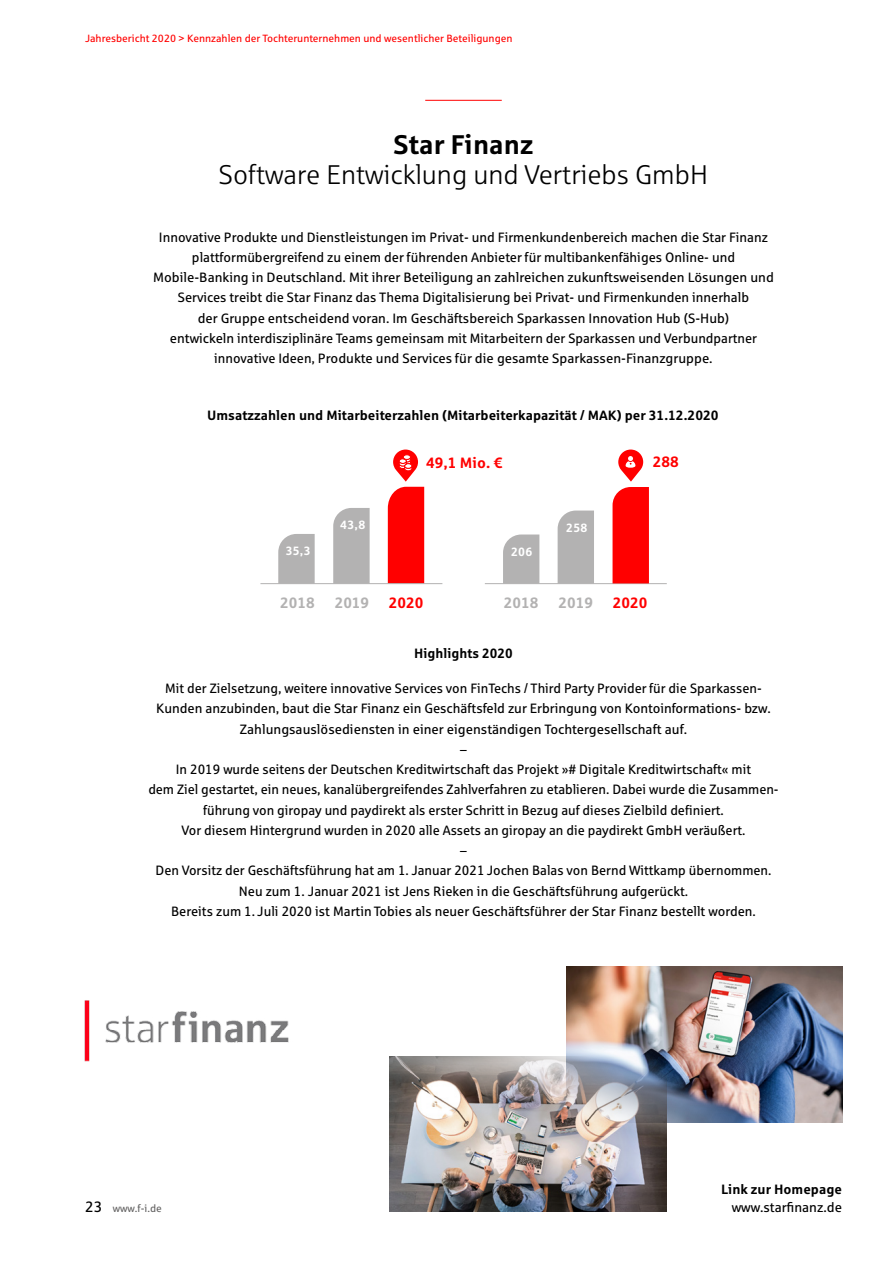
<style>
.page{position:relative;width:893px;height:1263px;background:#fff}
.page>*{position:absolute;margin:0;border:0;box-sizing:border-box;transform-origin:0 0}
.t1{font:27px "Sparkasse Lt";color:#000}
.t2{font:700 27px "Sparkasse Rg";color:#000}
.t3{font:700 15px "Sparkasse Rg";color:#f00}
.t4{font:700 15px "Sparkasse Rg";color:#b3b2b2}
.t5{font:13.5px/20.2px "Sparkasse Rg";color:#000;text-align:center}
.t6{font:700 13.5px "Sparkasse Rg";color:#000}
.t7{font:700 12px "Sparkasse Rg";letter-spacing:.02em;color:#fff}
.t8{font:10.5px "Sparkasse Rg";color:#f00}
.t9{font:10.5px "Sparkasse Rg";color:#646363}
.s1{font-size:15px;color:#000}
</style>
<div class="page">
<hr style="left:425px;top:100px;width:77px;height:1px;background:#f00">
<img style="left:84px;top:1000px;width:205px;height:62px">
<hr style="left:260px;top:583px;width:182px;height:1px;background:#b3b2b2">
<div style="left:503px;top:534px;width:36px;height:49px;background:#b3b2b2"></div>
<div style="left:558px;top:510px;width:36px;height:73px;background:#b3b2b2"></div>
<hr style="left:485px;top:583px;width:182px;height:1px;background:#b3b2b2">
<svg style="left:278px;top:534px;width:37px;height:49px;background:#b7b6b6"></svg>
<svg style="left:333px;top:508px;width:37px;height:75px;background:#b6b5b5"></svg>
<svg style="left:612px;top:449px;width:37px;height:134px"></svg>
<svg style="left:388px;top:449px;width:36px;height:135px"></svg>
<div style="left:403px;top:454px;width:8px;height:6px;border:1px solid #f00;border-radius:50%"></div>
<img style="left:566px;top:967px;width:276px;height:155px">
<img style="left:390px;top:1056px;width:276px;height:156px">
<p class="t8" style="left:85px;top:32px;width:429px">Jahresbericht 2020 &gt; Kennzahlen der Tochterunternehmen und wesentlicher Beteiligungen</p>
<h1 class="t2" style="left:394px;top:128px;width:141px">Star Finanz</h1>
<h1 class="t1" style="left:219px;top:159px;width:491px">Software Entwicklung und Vertriebs GmbH</h1>
<p class="t5" style="left:153px;top:226px;width:622px">Innovative Produkte und Dienstleistungen im Privat- und Firmenkundenbereich machen die Star Finanz plattformübergreifend zu einem der führenden Anbieter für multibankenfähiges Online- und Mobile-Banking in Deutschland. Mit ihrer Beteiligung an zahlreichen zukunftsweisenden Lösungen und Services treibt die Star Finanz das Thema Digitalisierung bei Privat- und Firmenkunden innerhalb<br>der Gruppe entscheidend voran. Im Geschäftsbereich Sparkassen Innovation Hub (S‑Hub)<br>entwickeln interdisziplinäre Teams gemeinsam mit Mitarbeitern der Sparkassen und Verbundpartner innovative Ideen, Produkte und Services für die gesamte Sparkassen-Finanzgruppe.</p>
<p class="t6" style="left:207px;top:407px;width:513px">Umsatzzahlen und Mitarbeiterzahlen (Mitarbeiterkapazität / MAK) per 31.12.2020</p>
<p class="t7" style="left:286px;top:543px;width:26px">35,3</p>
<p class="t7" style="left:340px;top:517px;width:26px">43,8</p>
<p class="t3" style="left:426px;top:454px;width:78px">49,1 Mio. €</p>
<p class="t7" style="left:511px;top:544px;width:23px">206</p>
<p class="t7" style="left:566px;top:520px;width:23px">258</p>
<p class="t3" style="left:653px;top:452px;width:27px">288</p>
<p class="t4" style="left:280px;top:594px;width:36px">2018</p>
<p class="t4" style="left:335px;top:594px;width:36px">2019</p>
<p class="t3" style="left:389px;top:594px;width:36px">2020</p>
<p class="t4" style="left:504px;top:594px;width:36px">2018</p>
<p class="t4" style="left:559px;top:594px;width:36px">2019</p>
<p class="t3" style="left:613px;top:594px;width:36px">2020</p>
<p class="t6" style="left:414px;top:644px;width:100px">Highlights 2020</p>
<p class="t5" style="left:148px;top:678px;width:632px">Mit der Zielsetzung, weitere innovative Services von FinTechs / Third Party Provider für die Sparkassen-Kunden anzubinden, baut die Star Finanz ein Geschäftsfeld zur Erbringung von Kontoinformations- bzw.<br>Zahlungsauslösediensten in einer eigenständigen Tochtergesellschaft auf.<br>–<br>In 2019 wurde seitens der Deutschen Kreditwirtschaft das Projekt »# Digitale Kreditwirtschaft« mit<br>dem Ziel gestartet, ein neues, kanalübergreifendes Zahlverfahren zu etablieren. Dabei wurde die Zusammen&shy;führung von giropay und paydirekt als erster Schritt in Bezug auf dieses Zielbild definiert.<br>Vor diesem Hintergrund wurden in 2020 alle Assets an giropay an die paydirekt GmbH veräußert.<br>–<br>Den Vorsitz der Geschäftsführung hat am 1. Januar 2021 Jochen Balas von Bernd Wittkamp übernommen.<br>Neu zum 1. Januar 2021 ist Jens Rieken in die Geschäftsführung aufgerückt.<br>Bereits zum 1. Juli 2020 ist Martin Tobies als neuer Geschäftsführer der Star Finanz bestellt worden.</p>
<p class="t9" style="left:85px;top:1202px;width:78px"><span class="s1">23</span> www.f-i.de</p>
<p class="t6" style="left:721px;top:1180px;width:122px">Link zur Homepage</p>
<p class="t5" style="left:732px;top:1197px;width:112px">www.starfinanz.de</p>
</div>
